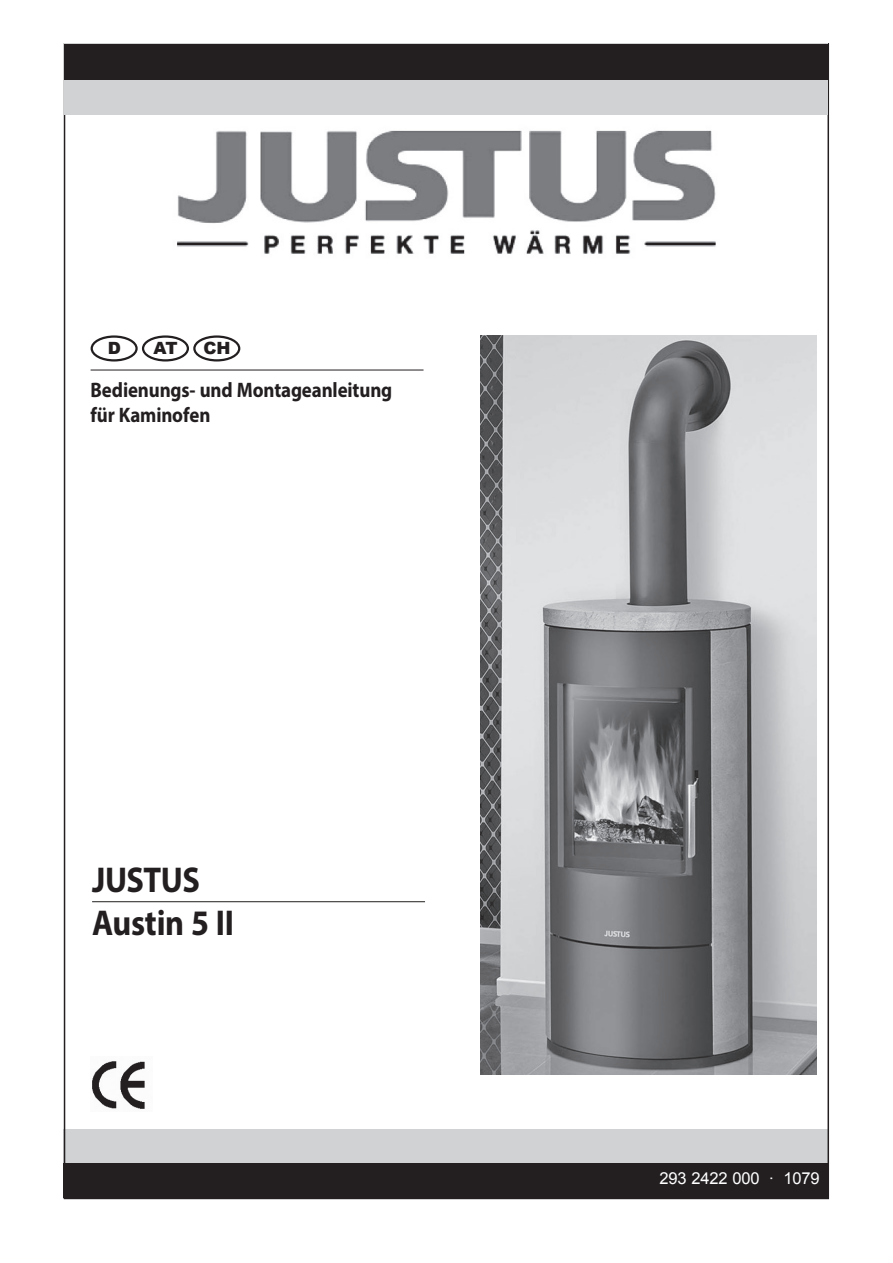
<style>
.page{position:relative;width:893px;height:1263px;background:#fff}
.page>*{position:absolute;margin:0;border:0;box-sizing:border-box;transform-origin:0 0}
.t1{font:700 36px/43.3px "Myriad Pro";letter-spacing:-.01em;color:#231f20;scale:.9 1}
.t2{font:700 21px/25.3px "Myriad Pro";letter-spacing:-.005em;color:#231f20;scale:.9 1}
.t3{font:900 16.8px "Arial";color:#231f20}
.t4{font:16.5px "Arial";letter-spacing:-.01em;color:#fff}
</style>
<div class="page">
<div style="left:64px;top:1129px;width:765px;height:69px;background:#d1d2d4"></div>
<div style="left:64px;top:1163px;width:765px;height:34px;background:#231f20"></div>
<div style="left:65px;top:44px;width:763px;height:71px;background:#d1d2d4"></div>
<div style="left:65px;top:44px;width:763px;height:36px;background:#231f20"></div>
<img style="left:92px;top:1061px;width:53px;height:48px">
<div style="left:91px;top:335px;width:47px;height:26px;border:2px solid #231f20;border-radius:50%"></div>
<div style="left:193px;top:335px;width:47px;height:26px;border:2px solid #231f20;border-radius:50%"></div>
<div style="left:142px;top:335px;width:47px;height:26px;border:2px solid #231f20;border-radius:50%"></div>
<hr style="left:91px;top:370px;width:332px;height:1px;background:#231f20">
<hr style="left:92px;top:901px;width:333px;height:1px;background:#231f20">
<img style="left:177px;top:130px;width:539px;height:124px">
<img style="left:480px;top:336px;width:336px;height:738px">
<p class="t3" style="left:108px;top:335px;width:15px">D</p>
<p class="t3" style="left:154px;top:335px;width:25px">AT</p>
<p class="t3" style="left:203px;top:335px;width:29px">CH</p>
<p class="t2" style="left:91px;top:376px;width:337px">Bedienungs- und Montageanleitung für Kaminofen</p>
<h1 class="t1" style="left:92px;top:857px;width:159px">JUSTUS<br>Austin 5 II</h1>
<p class="t4" style="left:660px;top:1167px;width:162px">293 2422 000 · 1079</p>
</div>
